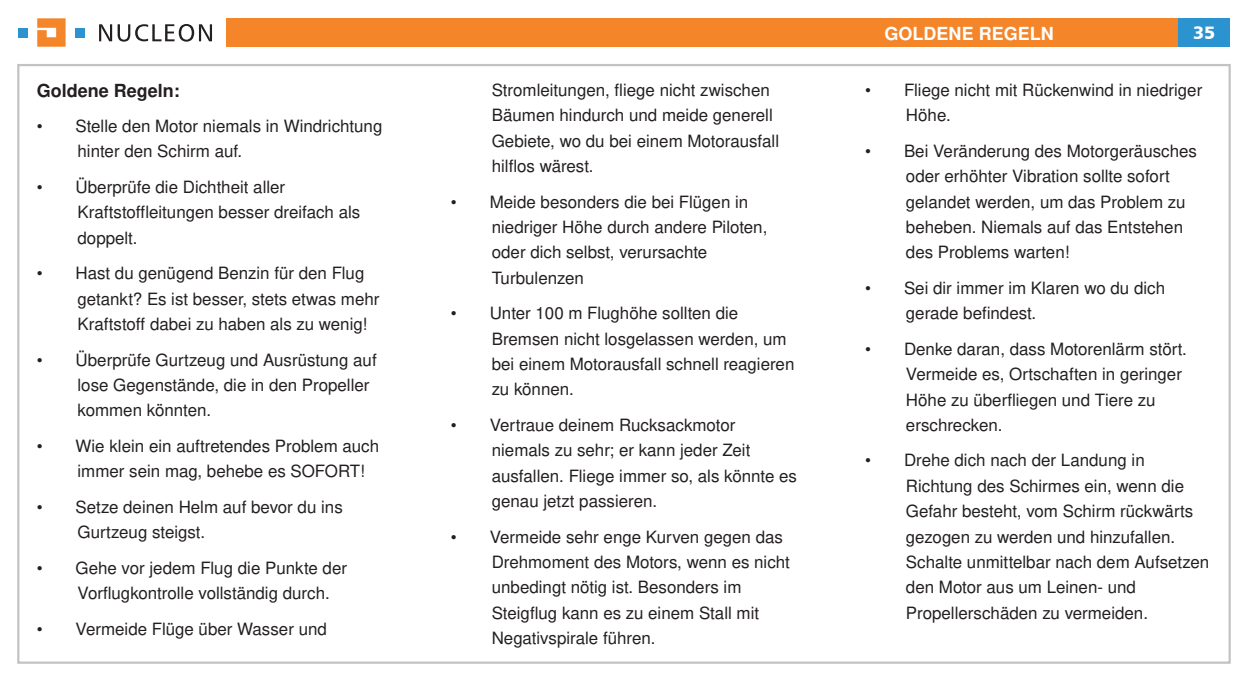
<style>
.page{position:relative;width:1248px;height:681px;background:#fff}
.page>*{position:absolute;margin:0;border:0;box-sizing:border-box;transform-origin:0 0}
.t1{font:700 18px "Nimbus San L";color:#231f20}
.t2{font:700 18px "Nimbus San L";color:#fff}
.t3{font:18px "Humanist 777 BT Black B";color:#fff}
.t4{font:16.8px/25.2px "Nimbus San L";color:#231f20}
</style>
<div class="page">
<div style="left:226px;top:18px;width:1001px;height:29px;background:#f58529"></div>
<div style="left:1178px;top:18px;width:51px;height:29px;background:#2b93d0"></div>
<svg style="left:37px;top:18px;width:29px;height:29px"></svg>
<div style="left:18px;top:28px;width:10px;height:9px;background:#2b93d0"></div>
<div style="left:75px;top:28px;width:9px;height:9px;background:#2b93d0"></div>
<svg style="left:99px;top:24px;width:113px;height:18px"></svg>
<p class="t1" style="left:37px;top:83px;width:145px">Goldene Regeln:</p>
<p class="t4" style="left:78px;top:115px;width:306px;text-indent:-41px">• Stelle den Motor niemals in Windrichtung hinter den Schirm auf.</p>
<p class="t4" style="left:78px;top:176px;width:284px;text-indent:-41px">• Überprüfe die Dichtheit aller<br>Kraftstoffleitungen besser dreifach als doppelt.</p>
<p class="t4" style="left:78px;top:263px;width:303px;text-indent:-41px">• Hast du genügend Benzin für den Flug getankt? Es ist besser, stets etwas mehr<br>Kraftstoff dabei zu haben als zu wenig!</p>
<p class="t4" style="left:78px;top:349px;width:300px;text-indent:-41px">• Überprüfe Gurtzeug und Ausrüstung auf lose Gegenstände, die in den Propeller kommen könnten.</p>
<p class="t4" style="left:78px;top:435px;width:303px;text-indent:-41px">• Wie klein ein auftretendes Problem auch immer sein mag, behebe es SOFORT!</p>
<p class="t4" style="left:78px;top:496px;width:267px;text-indent:-41px">• Setze deinen Helm auf bevor du ins<br>Gurtzeug steigst.</p>
<p class="t4" style="left:78px;top:557px;width:271px;text-indent:-41px">• Gehe vor jedem Flug die Punkte der<br>Vorflugkontrolle vollständig durch.</p>
<p class="t4" style="left:37px;top:618px;width:292px">• Vermeide Flüge über Wasser und</p>
<p class="t4" style="left:491px;top:79px;width:289px">Stromleitungen, fliege nicht zwischen<br>Bäumen hindurch und meide generell<br>Gebiete, wo du bei einem Motorausfall hilflos wärest.</p>
<p class="t4" style="left:491px;top:191px;width:277px;text-indent:-41px">• Meide besonders die bei Flügen in niedriger Höhe durch andere Piloten, oder dich selbst, verursachte<br>Turbulenzen</p>
<p class="t4" style="left:491px;top:302px;width:304px;text-indent:-41px">• Unter 100 m Flughöhe sollten die<br>Bremsen nicht losgelassen werden, um bei einem Motorausfall schnell reagieren zu können.</p>
<p class="t4" style="left:491px;top:414px;width:307px;text-indent:-41px">• Vertraue deinem Rucksackmotor niemals zu sehr; er kann jeder Zeit ausfallen. Fliege immer so, als könnte es genau jetzt passieren.</p>
<p class="t4" style="left:491px;top:526px;width:300px;text-indent:-41px">• Vermeide sehr enge Kurven gegen das Drehmoment des Motors, wenn es nicht unbedingt nötig ist. Besonders im Steigflug kann es zu einem Stall mit Negativspirale führen.</p>
<p class="t2" style="left:884px;top:26px;width:171px">GOLDENE REGELN</p>
<p class="t3" style="left:1192px;top:26px;width:24px">35</p>
<p class="t4" style="left:905px;top:79px;width:298px;text-indent:-41px">• Fliege nicht mit Rückenwind in niedriger<br>Höhe.</p>
<p class="t4" style="left:905px;top:140px;width:292px;text-indent:-41px">• Bei Veränderung des Motorgeräusches oder erhöhter Vibration sollte sofort gelandet werden, um das Problem zu beheben. Niemals auf das Entstehen des Problems warten!</p>
<p class="t4" style="left:905px;top:277px;width:261px;text-indent:-41px">• Sei dir immer im Klaren wo du dich gerade befindest.</p>
<p class="t4" style="left:905px;top:338px;width:282px;text-indent:-41px">• Denke daran, dass Motorenlärm stört.<br>Vermeide es, Ortschaften in geringer<br>Höhe zu überfliegen und Tiere zu erschrecken.</p>
<p class="t4" style="left:905px;top:450px;width:305px;text-indent:-41px">• Drehe dich nach der Landung in Richtung des Schirmes ein, wenn die Gefahr besteht, vom Schirm rückwärts gezogen zu werden und hinzufallen.<br>Schalte unmittelbar nach dem Aufsetzen den Motor aus um Leinen- und Propellerschäden zu vermeiden.</p>
</div>
